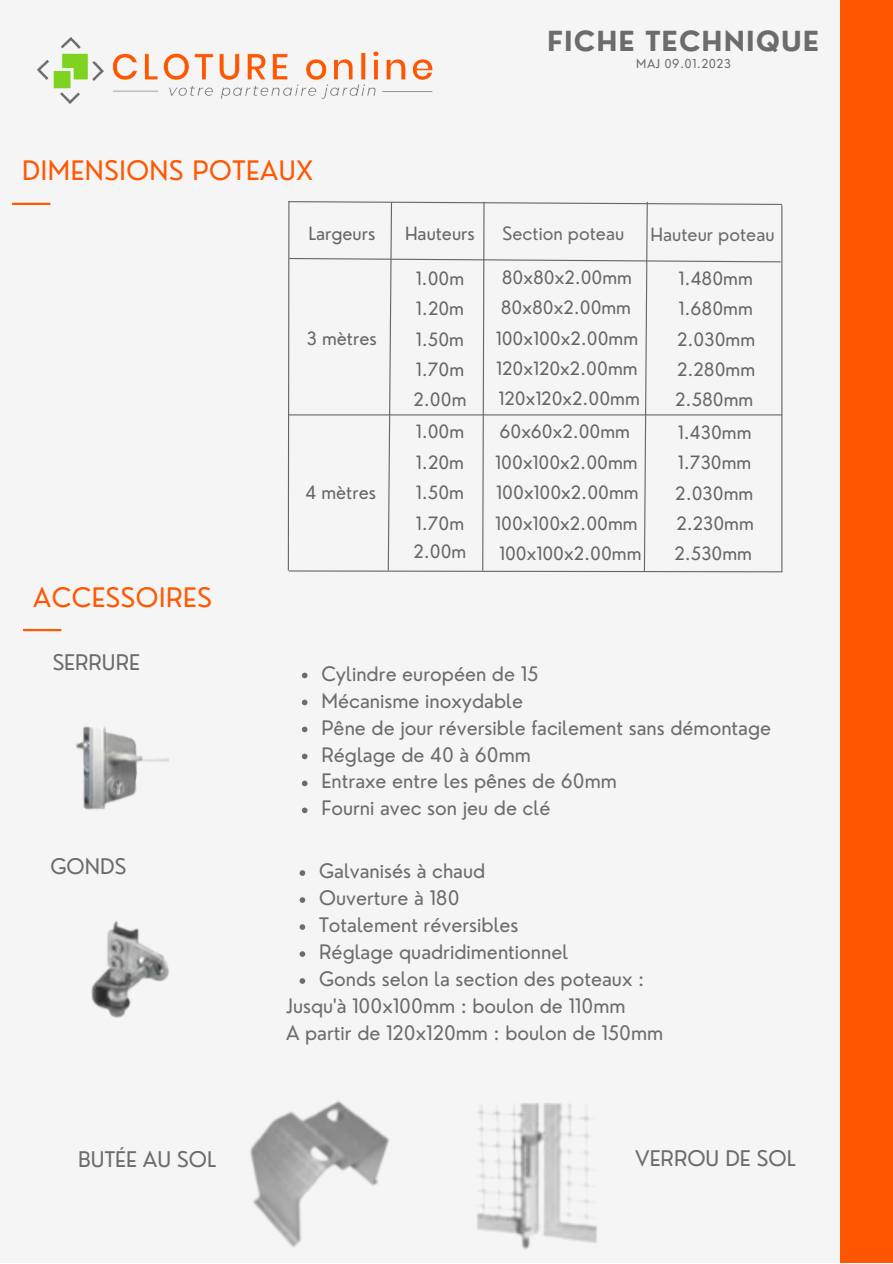
<style>
.page{position:relative;width:893px;height:1264px;background:#fff}
.page>*{position:absolute;margin:0;border:0;box-sizing:border-box;transform-origin:0 0}
.t1{font:700 27px "Nourd";letter-spacing:.04em;color:#6c6c6c}
.t2{font:26.1px "Nourd";letter-spacing:.02em;color:#ff5803}
.t3{font:21px "Nourd";color:#6c6c6c}
.t4{font:19.5px/27px "Nourd";color:#6c6c6c}
.t5{font:17.85px/30.2px "Nourd";color:#666}
.t6{font:17.85px "Nourd";color:#6c6c6c}
.t7{font:12px "Nourd";letter-spacing:.04em;color:#6c6c6c}
</style>
<div class="page">
<div style="left:0;top:0;width:892px;height:1262px;background:#f5f5f5"></div>
<div style="left:840px;top:0;width:52px;height:1262px;background:#fe5600"></div>
<img style="left:37px;top:37px;width:396px;height:67px">
<hr style="left:12px;top:203px;width:38px;height:2px;background:#ff5803">
<hr style="left:23px;top:629px;width:38px;height:2px;background:#ff5803">
<img style="left:75px;top:726px;width:94px;height:84px">
<img style="left:91px;top:921px;width:78px;height:97px">
<svg style="left:302px;top:672px;width:5px;height:6px"></svg>
<svg style="left:302px;top:699px;width:5px;height:6px"></svg>
<svg style="left:302px;top:726px;width:5px;height:6px"></svg>
<svg style="left:302px;top:753px;width:5px;height:6px"></svg>
<svg style="left:302px;top:780px;width:5px;height:6px"></svg>
<svg style="left:302px;top:807px;width:5px;height:6px"></svg>
<svg style="left:299px;top:870px;width:6px;height:5px"></svg>
<svg style="left:299px;top:897px;width:6px;height:5px"></svg>
<svg style="left:299px;top:924px;width:6px;height:5px"></svg>
<svg style="left:299px;top:951px;width:6px;height:5px"></svg>
<svg style="left:299px;top:978px;width:6px;height:5px"></svg>
<img style="left:250px;top:1101px;width:347px;height:148px">
<svg style="left:287px;top:201px;width:496px;height:372px"></svg>
<h1 class="t1" style="left:547px;top:24px;width:273px">FICHE TECHNIQUE</h1>
<p class="t7" style="left:636px;top:56px;width:96px">MAJ 09.01.2023</p>
<h2 class="t2" style="left:22px;top:154px;width:292px">DIMENSIONS POTEAUX</h2>
<p class="t5" style="left:308px;top:219px;width:68px">Largeurs</p>
<p class="t5" style="left:405px;top:219px;width:71px">Hauteurs</p>
<p class="t5" style="left:415px;top:263px;width:50px">1.00m</p>
<p class="t5" style="left:416px;top:294px;width:49px">1.20m</p>
<p class="t5" style="left:307px;top:323px;width:72px">3 mètres</p>
<p class="t5" style="left:413px;top:324px;width:54px">1.50m<br>1.70m<br>2.00m</p>
<p class="t5" style="left:415px;top:416px;width:50px">1.00m<br>1.20m</p>
<h2 class="t2" style="left:33px;top:580px;width:180px">ACCESSOIRES</h2>
<p class="t5" style="left:305px;top:477px;width:72px">4 mètres</p>
<p class="t5" style="left:415px;top:476px;width:50px;line-height:30.9px">1.50m<br>1.70m</p>
<p class="t5" style="left:413px;top:536px;width:54px">2.00m</p>
<p class="t6" style="left:502px;top:223px;width:123px">Section poteau</p>
<p class="t6" style="left:650px;top:223px;width:125px">Hauteur poteau</p>
<p class="t5" style="left:502px;top:262px;width:132px">80x80x2.00mm</p>
<p class="t5" style="left:501px;top:293px;width:132px">80x80x2.00mm</p>
<p class="t5" style="left:678px;top:263px;width:76px">1.480mm<br>1.680mm</p>
<p class="t5" style="left:495px;top:323px;width:144px">100x100x2.00mm</p>
<p class="t5" style="left:675px;top:324px;width:81px;text-align:justify">2.030mm 2.280mm 2.580mm</p>
<p class="t5" style="left:674px;top:417px;width:81px">1.430mm<br>1.730mm<br>2.030mm<br>2.230mm<br>2.530mm</p>
<p class="t5" style="left:496px;top:353px;width:143px">120x120x2.00mm</p>
<p class="t5" style="left:498px;top:381px;width:143px;line-height:33.5px">120x120x2.00mm<br>60x60x2.00mm</p>
<p class="t5" style="left:495px;top:447px;width:144px">100x100x2.00mm</p>
<p class="t5" style="left:495px;top:477px;width:148px;line-height:30.6px">100x100x2.00mm<br>100x100x2.00mm<br>100x100x2.00mm</p>
<p class="t3" style="left:53px;top:649px;width:89px">SERRURE</p>
<p class="t3" style="left:50px;top:852px;width:77px">GONDS</p>
<p class="t4" style="left:321px;top:659px;width:451px">Cylindre européen de 15<br>Mécanisme inoxydable<br>Pêne de jour réversible facilement sans démontage<br>Réglage de 40 à 60mm<br>Entraxe entre les pênes de 60mm<br>Fourni avec son jeu de clé</p>
<p class="t4" style="left:319px;top:857px;width:167px">Galvanisés à chaud</p>
<p class="t4" style="left:319px;top:884px;width:142px">Ouverture à 180</p>
<p class="t4" style="left:319px;top:911px;width:201px">Totalement réversibles</p>
<p class="t4" style="left:319px;top:938px;width:250px">Réglage quadridimentionnel</p>
<p class="t4" style="left:319px;top:965px;width:326px">Gonds selon la section des poteaux :</p>
<p class="t4" style="left:286px;top:992px;width:341px">Jusqu'à 100x100mm : boulon de 110mm</p>
<p class="t4" style="left:286px;top:1019px;width:378px">A partir de 120x120mm : boulon de 150mm</p>
<p class="t3" style="left:78px;top:1146px;width:139px">BUTÉE AU SOL</p>
<p class="t3" style="left:635px;top:1145px;width:162px">VERROU DE SOL</p>
</div>
